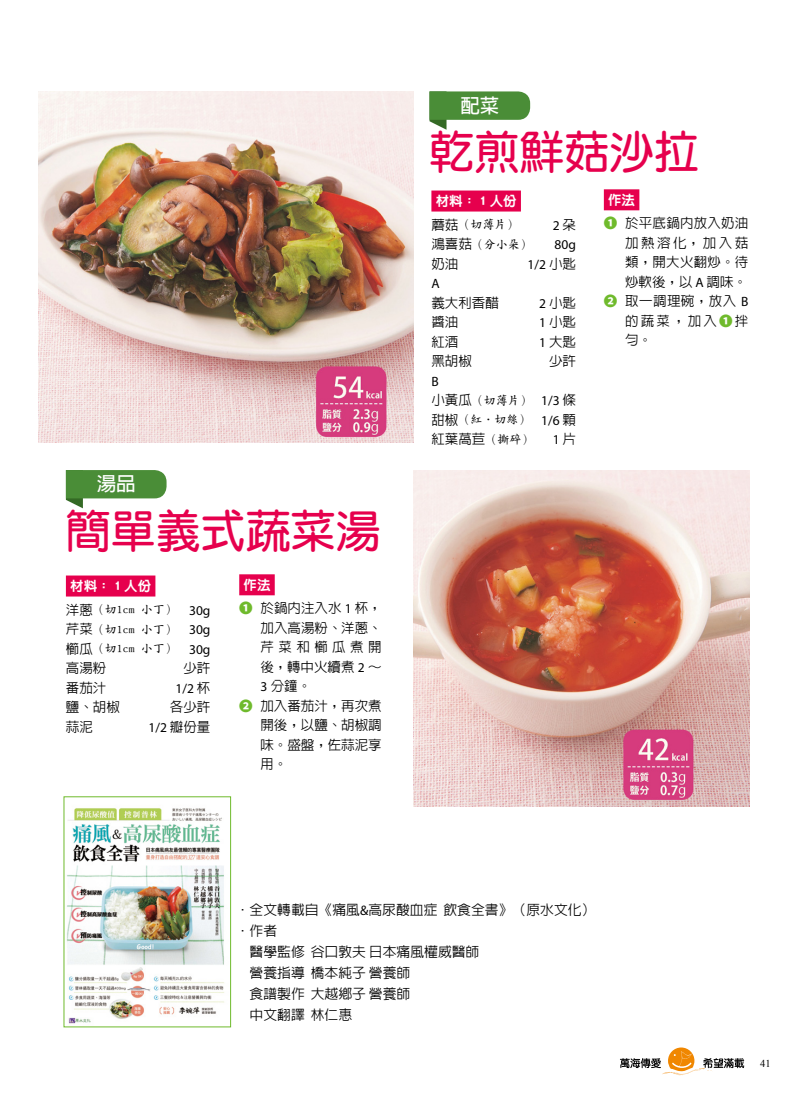
<style>
.page{position:relative;width:808px;height:1106px;background:#fff}
.page>*{position:absolute;margin:0;border:0;box-sizing:border-box;transform-origin:0 0}
.t1{font:700 45px "AR Yuan B5";color:#e6004d}
.t2{font:700 19.5px "AR Hei B5";color:#fff}
.t3{font:500 13.8px "AR Hei B5";color:#000}
.t4{font:500 13.5px/23.7px "AR Hei B5";color:#000}
.t5{font:13.5px "Myriad Pro";color:#000}
.t6{font:800 13.5px "AR Hei B5";color:#fff}
.t7{font:500 13.5px "AR Hei B5";letter-spacing:.33em;color:#000}
.t8{font:700 12px/19.5px "AR Kai B5";color:#000}
.t9{font:10.5px "Times New Roman";color:#000}
.s1{font-family:"AR Hei B5";font-weight:500;font-size:13.5px}
.s2{font-family:"Myriad Pro";font-weight:400;font-size:13.5px}
.s3{font-family:"AR Hei B5";font-weight:500}
.s4{font-weight:800;color:#fff}
.s5{font-family:"Source Han Sans TWHK";font-weight:800;color:#6fba2c}
.s6{font-family:"Myriad Pro";font-weight:400}
.s7{font-family:"AR Kai B5";font-weight:700;font-size:12px}
</style>
<div class="page">
<img style="left:38px;top:91px;width:376px;height:351px">
<img style="left:414px;top:470px;width:335px;height:336px">
<svg style="left:422px;top:91px;width:284px;height:514px"></svg>
<div style="left:431px;top:190px;width:90px;height:21px;background:#e6004d"></div>
<div style="left:239px;top:574px;width:36px;height:21px;background:#e6004d"></div>
<svg style="left:65px;top:470px;width:102px;height:39px"></svg>
<div style="left:66px;top:575px;width:89px;height:21px;background:#e6004d"></div>
<img style="left:66px;top:808px;width:158px;height:216px">
<svg style="left:620px;top:1047px;width:124px;height:29px"></svg>
<h2 class="t2" style="left:97px;top:474px;width:40px">湯品</h2>
<h1 class="t1" style="left:66px;top:508px;width:316px">簡單義式蔬菜湯</h1>
<p class="t6" style="left:70px;top:579px;width:82px">材料：１人份</p>
<p class="t8" style="left:66px;top:600px;width:146px;text-align:justify"><span class="s1">洋蔥</span>（切1cm 小丁） <span class="s2">30g</span><span class="s1">芹菜</span>（切1cm 小丁） <span class="s2">30g</span><span class="s1">櫛瓜</span>（切1cm 小丁） <span class="s2">30g</span></p>
<p class="t4" style="left:66px;top:656px;width:42px">高湯粉</p>
<p class="t4" style="left:183px;top:656px;width:29px">少許</p>
<p class="t4" style="left:66px;top:675px;width:42px">番茄汁</p>
<p class="t5" style="left:176px;top:680px;width:36px">1/2 <span class="s3">杯</span></p>
<p class="t4" style="left:66px;top:695px;width:55px">鹽、胡椒</p>
<p class="t4" style="left:170px;top:695px;width:42px">各少許</p>
<p class="t4" style="left:66px;top:714px;width:28px">蒜泥</p>
<p class="t5" style="left:149px;top:719px;width:63px">1/2 <span class="s3">瓣份量</span></p>
<p class="t4" style="left:239px;top:572px;width:144px;text-indent:4px"><span class="s4">作法<br></span><span class="s5">❶</span> 於鍋內注入水 <span class="s6">1</span> 杯，</p>
<p class="t4" style="left:260px;top:616px;width:123px">加入高湯粉、洋蔥、</p>
<p class="t7" style="left:260px;top:640px;width:123px">芹菜和櫛瓜煮開</p>
<p class="t4" style="left:260px;top:655px;width:123px">後，轉中火續煮 <span class="s6">2</span> ∼</p>
<p class="t4" style="left:260px;top:674px;width:52px"><span class="s6">3</span> 分鐘。</p>
<p class="t4" style="left:239px;top:694px;width:144px"><span class="s5">❷</span> 加入番茄汁，再次煮</p>
<p class="t4" style="left:260px;top:713px;width:123px">開後，以鹽、胡椒調</p>
<p class="t4" style="left:260px;top:733px;width:123px">味。盛盤，佐蒜泥享</p>
<p class="t4" style="left:260px;top:752px;width:28px">用。</p>
<h2 class="t2" style="left:460px;top:96px;width:40px">配菜</h2>
<h1 class="t1" style="left:429px;top:130px;width:271px">乾煎鮮菇沙拉</h1>
<p class="t6" style="left:436px;top:194px;width:82px">材料：１人份</p>
<p class="t8" style="left:431px;top:215px;width:89px"><span class="s1">蘑菇</span>（切薄片）</p>
<p class="t5" style="left:553px;top:217px;width:25px">2<span class="s3">朵</span></p>
<p class="t8" style="left:431px;top:234px;width:102px"><span class="s1">鴻喜菇</span>（分小朵）</p>
<p class="t5" style="left:555px;top:236px;width:23px">80g</p>
<p class="t4" style="left:431px;top:252px;width:28px">奶油</p>
<p class="t5" style="left:528px;top:256px;width:50px">1/2 <span class="s3">小匙</span></p>
<p class="t5" style="left:431px;top:275px;width:10px">A</p>
<p class="t4" style="left:431px;top:291px;width:69px">義大利香醋</p>
<p class="t4" style="left:539px;top:291px;width:38px"><span class="s6">2</span>小匙</p>
<p class="t4" style="left:431px;top:310px;width:28px">醬油</p>
<p class="t4" style="left:539px;top:310px;width:38px"><span class="s6">1</span>小匙</p>
<p class="t4" style="left:431px;top:330px;width:28px">紅酒</p>
<p class="t4" style="left:539px;top:330px;width:38px"><span class="s6">1</span>大匙</p>
<p class="t4" style="left:431px;top:349px;width:42px">黑胡椒</p>
<p class="t4" style="left:549px;top:349px;width:28px">少許</p>
<p class="t5" style="left:431px;top:373px;width:9px">B</p>
<p class="t8" style="left:431px;top:390px;width:146px"><span class="s1">小黃瓜</span>（切薄片） <span class="s2">1/3</span> <span class="s1">條甜椒</span>（紅．切絲） <span class="s2">1/6</span> <span class="s1">顆</span></p>
<p class="t4" style="left:431px;top:427px;width:104px">紅葉萵苣<span class="s7">（撕碎）</span></p>
<p class="t5" style="left:553px;top:431px;width:25px">1<span class="s3">片</span></p>
<p class="t4" style="left:604px;top:188px;width:146px;text-indent:4px"><span class="s4">作法<br></span><span class="s5">❶</span> 於平底鍋內放入奶油</p>
<p class="t4" style="left:625px;top:231px;width:125px">加熱溶化，加入菇</p>
<p class="t4" style="left:625px;top:250px;width:125px">類，開大火翻炒。待</p>
<p class="t4" style="left:625px;top:270px;width:123px">炒軟後，以 <span class="s6">A</span> 調味。</p>
<p class="t4" style="left:604px;top:289px;width:146px"><span class="s5">❷</span> 取一調理碗，放入 <span class="s6">B</span></p>
<p class="t4" style="left:625px;top:309px;width:125px">的蔬菜，加入<span class="s5">❶</span>拌</p>
<p class="t4" style="left:625px;top:328px;width:28px">勻。</p>
<p class="t3" style="left:236px;top:903px;width:361px">．全文轉載自《痛風<span class="s6">&amp;</span>高尿酸血症飲食全書》（原水文化）</p>
<p class="t3" style="left:236px;top:924px;width:43px">．作者</p>
<p class="t3" style="left:250px;top:945px;width:231px">醫學監修谷口敦夫日本痛風權威醫師</p>
<p class="t3" style="left:250px;top:966px;width:162px">營養指導橋本純子營養師</p>
<p class="t3" style="left:250px;top:987px;width:162px">食譜製作大越鄉子營養師</p>
<p class="t3" style="left:250px;top:1008px;width:104px">中文翻譯林仁惠</p>
<p class="t9" style="left:760px;top:1056px;width:12px">41</p>
</div>
